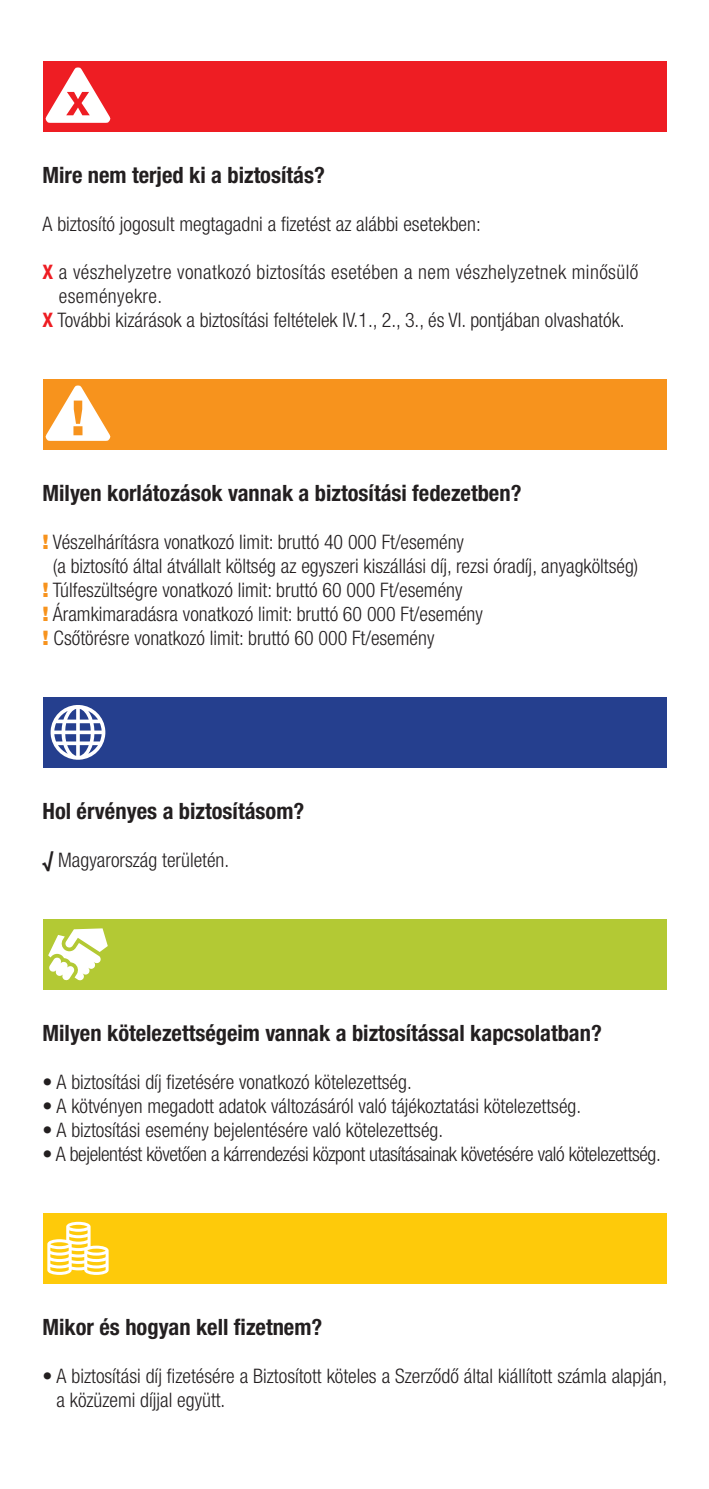
<style>
.page{position:relative;width:709px;height:1489px;background:#fff}
.page>*{position:absolute;margin:0;border:0;box-sizing:border-box;transform-origin:0 0}
.t1{font:700 condensed 22.5px "Helvetica Neue LT Pro";color:#231f20}
.t2{font:300 condensed 20px/24px "Helvetica Neue LT Pro";color:#231f20}
.t3{font:300 condensed 20px "Helvetica Neue LT Pro";letter-spacing:-.02em;color:#231f20}
.t4{font:300 condensed 20px/24px "Helvetica Neue LT Pro";letter-spacing:.02em;color:#231f20}
.s1{font-weight:700;color:#ee1d23}
.s2{font-weight:900;font-stretch:normal;color:#f7931d}
.s3{font-weight:700}
</style>
<div class="page">
<div style="left:43px;top:61px;width:623px;height:71px;background:#ee1d23"></div>
<svg style="left:45px;top:67px;width:66px;height:56px"></svg>
<div style="left:43px;top:379px;width:623px;height:71px;background:#f7931d"></div>
<svg style="left:45px;top:385px;width:66px;height:56px"></svg>
<div style="left:43px;top:697px;width:623px;height:70px;background:#253f8e"></div>
<svg style="left:51px;top:705px;width:54px;height:54px"></svg>
<div style="left:43px;top:918px;width:623px;height:71px;background:#b3c934"></div>
<svg style="left:48px;top:928px;width:60px;height:52px"></svg>
<div style="left:43px;top:1212px;width:623px;height:71px;background:#feca0a"></div>
<svg style="left:47px;top:1221px;width:62px;height:53px"></svg>
<p class="t1" style="left:43px;top:161px;width:284px">Mire nem terjed ki a biztosítás?</p>
<p class="t2" style="left:43px;top:211px;width:440px">A biztosító jogosult megtagadni a fizetést az alábbi esetekben:</p>
<p class="t4" style="left:59px;top:259px;width:581px;text-indent:-16px"><span class="s1">X</span> a vészhelyzetre vonatkozó biztosítás esetében a nem vészhelyzetnek minősülő eseményekre.</p>
<p class="t2" style="left:43px;top:307px;width:583px"><span class="s1">X</span> További kizárások a biztosítási feltételek IV.1., 2., 3., és VI. pontjában olvashatók.</p>
<p class="t1" style="left:43px;top:479px;width:480px">Milyen korlátozások vannak a biztosítási fedezetben?</p>
<p class="t2" style="left:53px;top:529px;width:587px;text-indent:-10px"><span class="s2">!</span> Vészelhárításra vonatkozó limit: bruttó 40 000 Ft/esemény<br>(a biztosító által átvállalt költség az egyszeri kiszállási díj, rezsi óradíj, anyagköltség)</p>
<p class="t2" style="left:43px;top:577px;width:421px"><span class="s2">!</span> Túlfeszültségre vonatkozó limit: bruttó 60 000 Ft/esemény</p>
<p class="t2" style="left:43px;top:601px;width:442px"><span class="s2">!</span> Áramkimaradásra vonatkozó limit: bruttó 60 000 Ft/esemény</p>
<p class="t2" style="left:43px;top:625px;width:393px"><span class="s2">!</span> Csőtörésre vonatkozó limit: bruttó 60 000 Ft/esemény</p>
<p class="t1" style="left:43px;top:797px;width:263px">Hol érvényes a biztosításom?</p>
<p class="t2" style="left:43px;top:847px;width:188px"><span class="s3">√</span> Magyarország területén.</p>
<p class="t1" style="left:43px;top:1019px;width:561px">Milyen kötelezettségeim vannak a biztosítással kapcsolatban?</p>
<p class="t2" style="left:43px;top:1069px;width:371px">• A biztosítási díj fizetésére vonatkozó kötelezettség.</p>
<p class="t2" style="left:43px;top:1093px;width:540px">• A kötvényen megadott adatok változásáról való tájékoztatási kötelezettség.</p>
<p class="t2" style="left:43px;top:1117px;width:402px">• A biztosítási esemény bejelentésére való kötelezettség.</p>
<p class="t3" style="left:43px;top:1142px;width:620px">• A bejelentést követően a kárrendezési központ utasításainak követésére való kötelezettség.</p>
<p class="t1" style="left:43px;top:1313px;width:281px">Mikor és hogyan kell fizetnem?</p>
<p class="t2" style="left:57px;top:1363px;width:612px;text-indent:-14px">• A biztosítási díj fizetésére a Biztosított köteles a Szerződő által kiállított számla alapján, a közüzemi díjjal együtt.</p>
</div>
